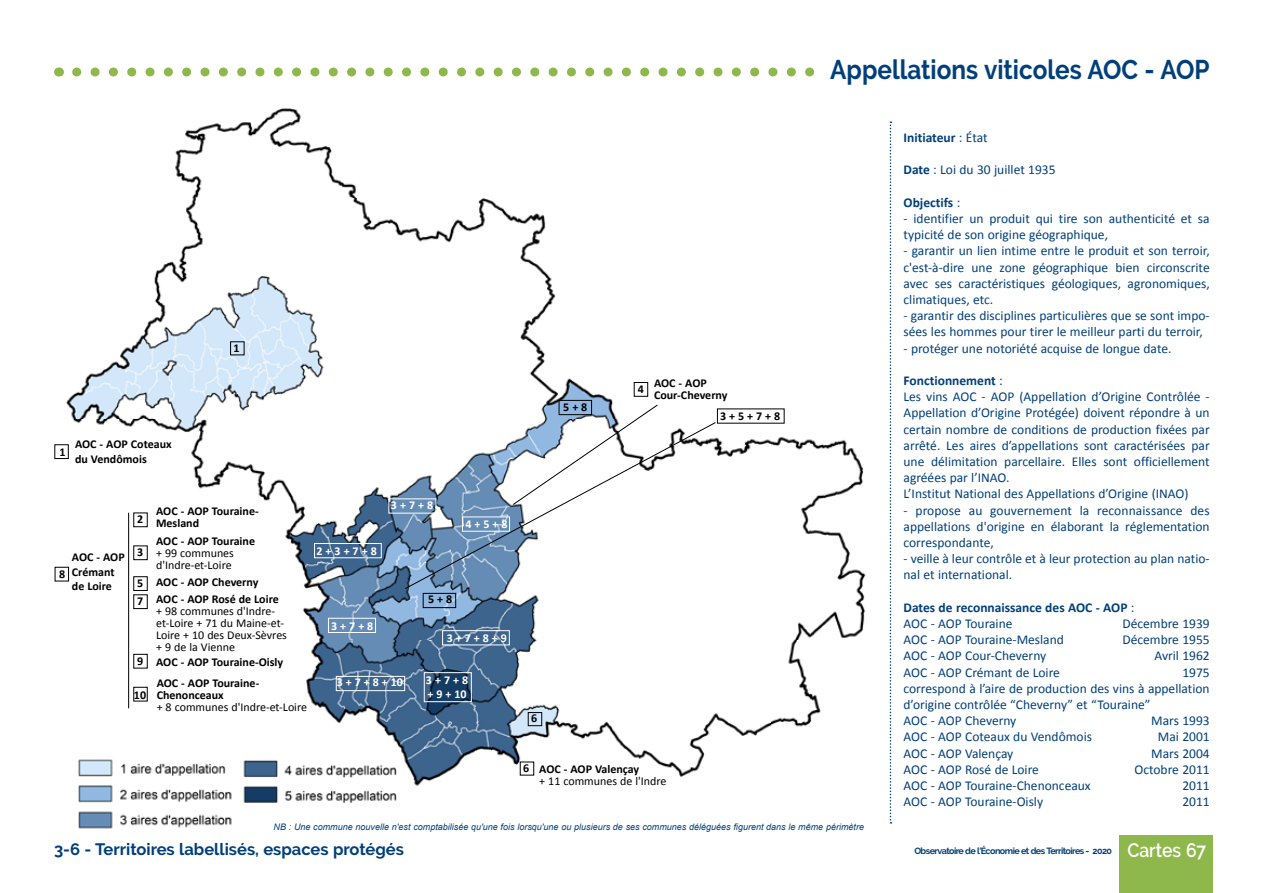
<style>
.page{position:relative;width:1263px;height:893px;background:#fff}
.page>*{position:absolute;margin:0;border:0;box-sizing:border-box;transform-origin:0 0}
.t1{font:700 27px "Raleway";color:#003f7a;scale:.9 1}
.t2{font:700 16.5px "Raleway";color:#003f7a}
.t3{font:13.5px/16.2px "Calibri";color:#003f7a}
.t4{font:700 13.5px/16.2px "Calibri";color:#003f7a}
.t5{font:700 12px/14.4px "Calibri";color:#000}
.t6{font:12px/12px "Calibri";color:#000}
.t7{font:700 12px/13.5px "Calibri";color:#fff}
.t8{font:italic 9px "Arial";color:#003f7a}
.t9{font:700 9px "Raleway";letter-spacing:-.06em;color:#003f7a}
.s1{font-weight:400}
.s2{font-weight:700}
.s3{font-weight:600;font-size:19.5px;color:#fff}
</style>
<div class="page">
<div style="left:1119px;top:835px;width:93px;height:58px;background:#8fb84c"></div>
<img style="left:54px;top:108px;width:837px;height:721px">
<svg style="left:77px;top:68px;width:738px;height:9px"></svg>
<svg style="left:890px;top:122px;width:1px;height:702px"></svg>
<div style="left:54px;top:444px;width:15px;height:15px;border:1px solid #000"></div>
<div style="left:55px;top:567px;width:14px;height:14px;border:1px solid #000"></div>
<hr style="left:128px;top:513px;width:1px;height:195px;background:#000">
<div style="left:559px;top:400px;width:33px;height:15px;border:1px solid #000"></div>
<div style="left:133px;top:513px;width:15px;height:14px;border:1px solid #000"></div>
<div style="left:133px;top:545px;width:15px;height:15px;border:1px solid #000"></div>
<div style="left:133px;top:576px;width:15px;height:15px;border:1px solid #000"></div>
<div style="left:133px;top:594px;width:15px;height:15px;border:1px solid #000"></div>
<div style="left:133px;top:654px;width:15px;height:14px;border:1px solid #000"></div>
<div style="left:133px;top:687px;width:15px;height:14px;border:1px solid #000"></div>
<div style="left:314px;top:543px;width:68px;height:15px;border:1px solid #fff"></div>
<div style="left:388px;top:498px;width:48px;height:15px;border:1px solid #fff"></div>
<div style="left:634px;top:382px;width:14px;height:15px;border:1px solid #000"></div>
<svg style="left:512px;top:404px;width:146px;height:18px"></svg>
<div style="left:328px;top:618px;width:48px;height:15px;border:1px solid #fff"></div>
<svg style="left:404px;top:422px;width:312px;height:168px"></svg>
<div style="left:424px;top:672px;width:48px;height:30px;border:1px solid #fff"></div>
<div style="left:528px;top:712px;width:14px;height:14px;border:1px solid #000"></div>
<div style="left:442px;top:630px;width:68px;height:15px;border:1px solid #fff"></div>
<div style="left:336px;top:676px;width:69px;height:15px;border:1px solid #fff"></div>
<div style="left:423px;top:593px;width:33px;height:15px;border:1px solid #000"></div>
<div style="left:249px;top:824px;width:615px;height:15px;background:#fff"></div>
<p class="t5" style="left:234px;top:341px;width:8px">1</p>
<p class="t5" style="left:59px;top:444px;width:8px">1</p>
<p class="t5" style="left:75px;top:437px;width:98px">AOC - AOP Coteaux du Vendômois</p>
<p class="t5" style="left:72px;top:550px;width:54px">AOC - AOP<br>Crémant de Loire</p>
<p class="t5" style="left:59px;top:566px;width:8px">8</p>
<p class="t5" style="left:137px;top:512px;width:8px">2</p>
<p class="t5" style="left:156px;top:505px;width:104px;line-height:12px">AOC - AOP Touraine-<br>Mesland</p>
<p class="t5" style="left:137px;top:545px;width:8px">3</p>
<p class="t5" style="left:156px;top:534px;width:100px">AOC - AOP Touraine</p>
<p class="t6" style="left:156px;top:547px;width:79px">+ 99 communes d'Indre-et-Loire</p>
<p class="t5" style="left:137px;top:574px;width:143px;line-height:17px">5 AOC - AOP Cheverny<br>7 AOC - AOP Rosé de Loire</p>
<p class="t6" style="left:156px;top:605px;width:132px">+ 98 communes d'Indre&shy;et-Loire + 71 du Maine-et-<br>Loire + 10 des Deux-Sèvres + 9 de la Vienne</p>
<p class="t5" style="left:137px;top:655px;width:147px">9 AOC - AOP Touraine-Oisly</p>
<p class="t5" style="left:134px;top:688px;width:14px">10</p>
<p class="t5" style="left:157px;top:676px;width:104px;line-height:12px">AOC - AOP Touraine-<br>Chenonceaux</p>
<p class="t6" style="left:157px;top:701px;width:152px">+ 8 communes d'Indre-et-Loire</p>
<p class="t7" style="left:391px;top:498px;width:44px">3 + 7 + 8</p>
<p class="t7" style="left:317px;top:544px;width:62px">2 + 3 + 7 + 8</p>
<p class="t7" style="left:465px;top:517px;width:44px">4 + 5 + 8</p>
<p class="t7" style="left:331px;top:619px;width:44px">3 + 7 + 8</p>
<p class="t5" style="left:428px;top:592px;width:26px">5 + 8</p>
<p class="t7" style="left:447px;top:631px;width:62px">3 + 7 + 8 + 9</p>
<p class="t7" style="left:337px;top:676px;width:68px">3 + 7 + 8 + 10</p>
<p class="t7" style="left:426px;top:673px;width:44px">3 + 7 + 8 + 9 + 10</p>
<p class="t5" style="left:531px;top:711px;width:8px">6</p>
<p class="t5" style="left:563px;top:400px;width:26px">5 + 8</p>
<p class="t5" style="left:638px;top:382px;width:8px">4</p>
<p class="t5" style="left:654px;top:377px;width:75px;line-height:12px">AOC - AOP<br>Cour-Cheverny</p>
<p class="t5" style="left:720px;top:409px;width:62px">3 + 5 + 7 + 8</p>
<p class="t5" style="left:523px;top:761px;width:8px">6</p>
<p class="t5" style="left:539px;top:761px;width:101px">AOC - AOP Valençay</p>
<p class="t6" style="left:539px;top:774px;width:129px">+ 11 communes de l'Indre</p>
<h1 class="t1" style="left:830px;top:54px;width:423px">Appellations viticoles AOC - AOP</h1>
<p class="t4" style="left:903px;top:129px;width:86px">Initiateur <span class="s1">: État</span></p>
<p class="t3" style="left:903px;top:162px;width:154px"><span class="s2">Date</span> : Loi du 30 juillet 1935</p>
<p class="t4" style="left:903px;top:194px;width:58px">Objectifs <span class="s1">:</span></p>
<p class="t3" style="left:903px;top:210px;width:308px">- identifier un produit qui tire son authenticité et sa typicité de son origine géographique,</p>
<p class="t3" style="left:903px;top:243px;width:308px;text-align:justify">- garantir un lien intime entre le produit et son terroir, c'est-à-dire une zone géographique bien circonscrite avec ses caractéristiques géologiques, agronomiques, climatiques, etc.</p>
<p class="t3" style="left:903px;top:308px;width:308px">- garantir des disciplines particulières que se sont impo&shy;sées les hommes pour tirer le meilleur parti du terroir,</p>
<p class="t3" style="left:903px;top:340px;width:269px">- protéger une notoriété acquise de longue date.</p>
<p class="t3" style="left:903px;top:372px;width:308px"><span class="s2">Fonctionnement</span> :<br>Les vins AOC - AOP (Appellation d’Origine Contrôlée - Appellation d’Origine Protégée) doivent répondre à un certain nombre de conditions de production fixées par arrêté. Les aires d’appellations sont caractérisées par une délimitation parcellaire. Elles sont officiellement agréées par l’INAO.<br>L’Institut National des Appellations d’Origine (INAO)</p>
<p class="t3" style="left:903px;top:502px;width:308px;text-align:justify">- propose au gouvernement la reconnaissance des appellations d'origine en élaborant la réglementation correspondante,</p>
<p class="t3" style="left:903px;top:551px;width:308px">- veille à leur contrôle et à leur protection au plan natio&shy;nal et international.</p>
<p class="t4" style="left:903px;top:599px;width:232px">Dates de reconnaissance des AOC - AOP <span class="s1">:<br>AOC - AOP Touraine</span></p>
<p class="t3" style="left:1122px;top:615px;width:89px">Décembre 1939</p>
<p class="t3" style="left:903px;top:632px;width:162px">AOC - AOP Touraine-Mesland</p>
<p class="t3" style="left:1122px;top:632px;width:89px">Décembre 1955</p>
<p class="t3" style="left:903px;top:648px;width:144px">AOC - AOP Cour-Cheverny</p>
<p class="t3" style="left:1154px;top:648px;width:57px">Avril 1962</p>
<p class="t3" style="left:903px;top:664px;width:158px">AOC - AOP Crémant de Loire</p>
<p class="t3" style="left:903px;top:664px;width:308px;text-indent:279px">1975 correspond à l’aire de production des vins à appellation d’origine contrôlée “Cheverny” et “Touraine”<br>AOC - AOP Cheverny</p>
<p class="t3" style="left:1151px;top:713px;width:60px">Mars 1993</p>
<p class="t3" style="left:903px;top:729px;width:190px">AOC - AOP Coteaux du Vendômois</p>
<p class="t3" style="left:1158px;top:729px;width:53px">Mai 2001</p>
<p class="t3" style="left:903px;top:745px;width:111px">AOC - AOP Valençay</p>
<p class="t3" style="left:1151px;top:745px;width:60px">Mars 2004</p>
<p class="t3" style="left:903px;top:761px;width:137px">AOC - AOP Rosé de Loire</p>
<p class="t3" style="left:1134px;top:761px;width:77px">Octobre 2011</p>
<p class="t3" style="left:903px;top:777px;width:189px">AOC - AOP Touraine-Chenonceaux</p>
<p class="t3" style="left:1182px;top:777px;width:29px">2011</p>
<p class="t3" style="left:903px;top:794px;width:141px">AOC - AOP Touraine-Oisly</p>
<p class="t3" style="left:1182px;top:794px;width:29px">2011</p>
<p class="t8" style="left:274px;top:821px;width:592px">NB : Une commune nouvelle n'est comptabilisée qu'une fois lorsqu'une ou plusieurs de ses communes déléguées figurent dans le même périmètre</p>
<p class="t2" style="left:54px;top:839px;width:351px">3-6 - Territoires labellisés, espaces protégés</p>
<p class="t9" style="left:914px;top:846px;width:293px">Observatoire de l'Économie et des Territoires - 2020 <span class="s3">Cartes 67</span></p>
</div>
